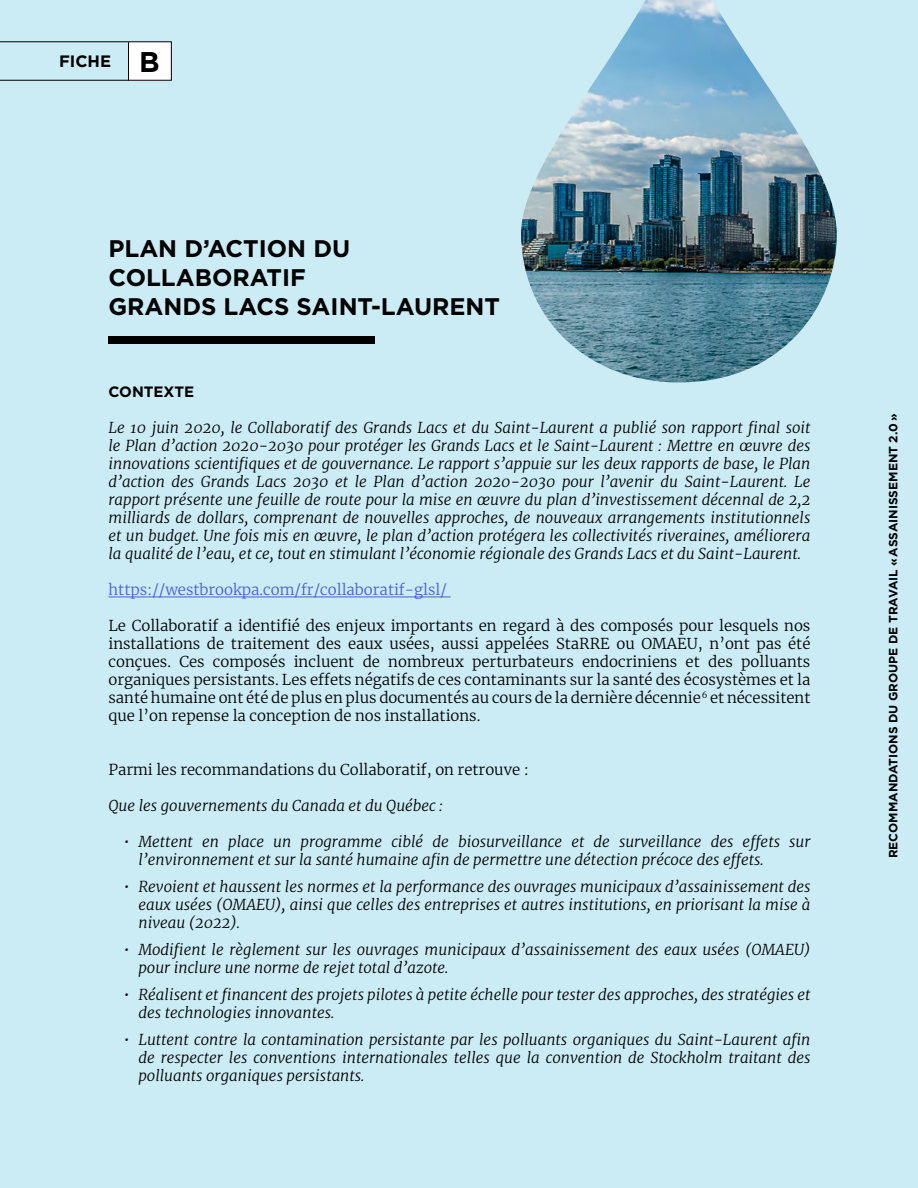
<style>
.page{position:relative;width:918px;height:1188px;background:#cbebf5}
.page>*{position:absolute;margin:0;border:0;box-sizing:border-box;transform-origin:0 0}
.t1{font:700 28.5px "Gotham";color:#000}
.TM_-_TITRES{font:700 24px/28.8px "Gotham";color:#000}
.t2{font:700 16.5px "Gotham";color:#000}
.Texte{font:italic 300 15px/18px "Merriweather";color:#000;text-align:justify}
.Texte-2{font:300 15px/18px "Merriweather";color:#000;text-align:justify}
.Texte-3{font:300 15px "Merriweather";color:#4f5cd6}
.Sous_titre{font:700 15px "Gotham";color:#000}
.t3{font:700 12px "Gotham";color:#000}
</style>
<div class="page">
<svg style="left:0;top:41px;width:172px;height:40px"></svg>
<hr style="left:128px;top:42px;width:1px;height:38px;background:#000">
<hr style="left:108px;top:597px;width:343px;height:1px;background:#4f5cd6">
<div style="left:108px;top:336px;width:267px;height:7px;background:#000"></div>
<img style="left:521px;top:0;width:316px;height:382px">
<p class="t2" style="left:59px;top:51px;width:54px">FICHE</p>
<p class="t1" style="left:139px;top:43px;width:22px">B</p>
<p class="TM_-_TITRES" style="left:108px;top:234px;width:393px">PLAN D’ACTION DU<br>COLLABORATIF<br>GRANDS LACS SAINT-LAURENT</p>
<p class="Sous_titre" style="left:108px;top:382px;width:87px">CONTEXTE</p>
<p class="Texte" style="left:108px;top:418px;width:704px">Le 10 juin 2020, le Collaboratif des Grands Lacs et du Saint-Laurent a publié son rapport final soit le Plan d’action 2020-2030 pour protéger les Grands Lacs et le Saint-Laurent : Mettre en œuvre des innovations scientifiques et de gouvernance. Le rapport s’appuie sur les deux rapports de base, le Plan d’action des Grands Lacs 2030 et le Plan d’action 2020-2030 pour l’avenir du Saint-Laurent. Le rapport présente une feuille de route pour la mise en œuvre du plan d’investissement décennal de 2,2 milliards de dollars, comprenant de nouvelles approches, de nouveaux arrangements institutionnels et un budget. Une fois mis en œuvre, le plan d’action protégera les collectivités riveraines, améliorera la qualité de l’eau, et ce, tout en stimulant l’économie régionale des Grands Lacs et du Saint-Laurent.</p>
<p class="Texte-3" style="left:108px;top:580px;width:340px">https://westbrookpa.com/fr/collaboratif-glsl/</p>
<p class="Texte-2" style="left:108px;top:617px;width:704px">Le Collaboratif a identifié des enjeux importants en regard à des composés pour lesquels nos installations de traitement des eaux usées, aussi appelées StaRRE ou OMAEU, n’ont pas été conçues. Ces composés incluent de nombreux perturbateurs endocriniens et des polluants organiques persistants. Les effets négatifs de ces contaminants sur la santé des écosystèmes et la santé humaine ont été de plus en plus documentés au cours de la dernière décennie<sup>6</sup> et nécessitent que l’on repense la conception de nos installations.</p>
<p class="Texte-2" style="left:108px;top:761px;width:422px">Parmi les recommandations du Collaboratif, on retrouve :</p>
<p class="Texte" style="left:108px;top:796px;width:336px">Que les gouvernements du Canada et du Québec :</p>
<p class="Texte" style="left:138px;top:832px;width:674px;text-indent:-15px">• Mettent en place un programme ciblé de biosurveillance et de surveillance des effets sur l’environnement et sur la santé humaine afin de permettre une détection précoce des effets.</p>
<p class="Texte" style="left:138px;top:877px;width:673px;text-indent:-15px">• Revoient et haussent les normes et la performance des ouvrages municipaux d’assainissement des eaux usées (OMAEU), ainsi que celles des entreprises et autres institutions, en priorisant la mise à niveau (2022).</p>
<p class="Texte" style="left:138px;top:940px;width:674px;text-indent:-15px">• Modifient le règlement sur les ouvrages municipaux d’assainissement des eaux usées (OMAEU) pour inclure une norme de rejet total d’azote.</p>
<p class="Texte" style="left:138px;top:985px;width:674px;text-indent:-15px">• Réalisent et financent des projets pilotes à petite échelle pour tester des approches, des stratégies et des technologies innovantes.</p>
<p class="Texte" style="left:138px;top:1030px;width:674px;text-indent:-15px">• Luttent contre la contamination persistante par les polluants organiques du Saint-Laurent afin de respecter les conventions internationales telles que la convention de Stockholm traitant des polluants organiques persistants.</p>
<p class="t3" style="left:885px;top:858px;width:446px;rotate:-90deg">RECOMMANDATIONS DU GROUPE DE TRAVAIL « ASSAINISSEMENT 2.0 »</p>
</div>
